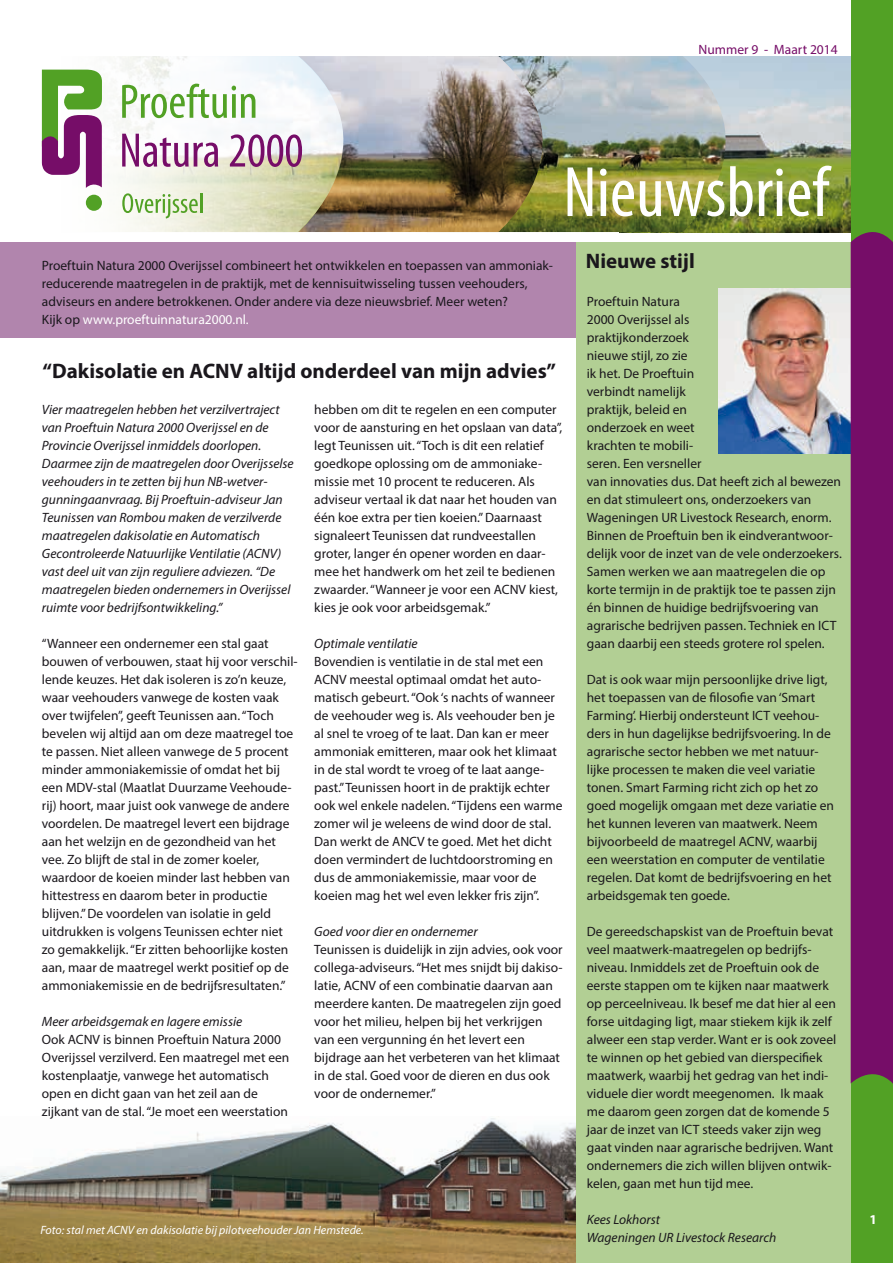
<style>
.page{position:relative;width:893px;height:1263px;background:#fff}
.page>*{position:absolute;margin:0;border:0;box-sizing:border-box;transform-origin:0 0}
.t1{font:condensed 72px "Myriad Pro";color:#fff}
.t2{font:700 21px "Myriad Pro";color:#1a171c}
.t3{font:13.5px/18px "Myriad Pro";color:#1a171c}
.t4{font:italic 13.5px/18px "Myriad Pro";color:#1a171c}
.t5{font:13.5px "Myriad Pro";color:#760d68}
.t6{font:700 13.5px "Myriad Pro";color:#fff}
.t7{font:italic 12px "Myriad Pro";color:#fff}
.s1{color:#fff}
</style>
<div class="page">
<img style="left:0;top:1118px;width:576px;height:145px">
<div style="left:0;top:242px;width:580px;height:96px;background:#b185ad"></div>
<div style="left:576px;top:242px;width:317px;height:1021px;background:#b2cf94"></div>
<img style="left:727px;top:56px;width:124px;height:176px">
<img style="left:544px;top:56px;width:183px;height:176px">
<img style="left:345px;top:56px;width:199px;height:176px">
<svg style="left:45px;top:56px;width:300px;height:176px"></svg>
<svg style="left:122px;top:84px;width:133px;height:34px"></svg>
<svg style="left:122px;top:134px;width:96px;height:33px"></svg>
<svg style="left:230px;top:134px;width:72px;height:33px"></svg>
<svg style="left:122px;top:193px;width:76px;height:25px"></svg>
<hr style="left:200px;top:193px;width:2px;height:20px;background:#52a125">
<svg style="left:42px;top:70px;width:60px;height:118px"></svg>
<div style="left:86px;top:195px;width:16px;height:16px;background:#52a125;border-radius:50%"></div>
<img style="left:719px;top:288px;width:132px;height:166px">
<div style="left:851px;top:0;width:42px;height:1263px;background:#52a125"></div>
<div style="left:851px;top:232px;width:42px;height:852px;background:#760d68"></div>
<p class="t5" style="left:699px;top:41px;width:141px">Nummer 9 - Maart 2014</p>
<h1 class="t1" style="left:563px;top:149px;width:267px">Nieuwsbrief</h1>
<p class="t3" style="left:42px;top:256px;width:513px">Proeftuin Natura 2000 Overijssel combineert het ontwikkelen en toepassen van ammoniak-</p>
<h2 class="t2" style="left:586px;top:247px;width:111px">Nieuwe stijl</h2>
<p class="t3" style="left:42px;top:274px;width:487px">reducerende maatregelen in de praktijk, met de kennisuitwisseling tussen veehouders, adviseurs en andere betrokkenen. Onder andere via deze nieuwsbrief. Meer weten?<br>Kijk op <span class="s1">www.proeftuinnatura2000.nl.</span></p>
<h2 class="t2" style="left:43px;top:357px;width:515px">“Dakisolatie en ACNV altijd onderdeel van mijn advies”</h2>
<p class="t4" style="left:42px;top:400px;width:253px">Vier maatregelen hebben het verzilvertraject van Proeftuin Natura 2000 Overijssel en de Provincie Overijssel inmiddels doorlopen.<br>Daarmee zijn de maatregelen door Overijsselse veehouders in te zetten bij hun NB-wetver&shy;gunningaanvraag. Bij Proeftuin-adviseur Jan Teunissen van Rombou maken de verzilverde maatregelen dakisolatie en Automatisch Gecontroleerde Natuurlijke Ventilatie (ACNV) vast deel uit van zijn reguliere adviezen. “De maatregelen bieden ondernemers in Overijssel ruimte voor bedrijfsontwikkeling.”</p>
<p class="t3" style="left:42px;top:634px;width:257px">“Wanneer een ondernemer een stal gaat bouwen of verbouwen, staat hij voor verschil&shy;lende keuzes. Het dak isoleren is zo’n keuze, waar veehouders vanwege de kosten vaak over twijfelen”, geeft Teunissen aan. “Toch bevelen wij altijd aan om deze maatregel toe te passen. Niet alleen vanwege de 5 procent minder ammoniakemissie of omdat het bij een MDV-stal (Maatlat Duurzame Veehoude&shy;rij) hoort, maar juist ook vanwege de andere voordelen. De maatregel levert een bijdrage aan het welzijn en de gezondheid van het vee. Zo blijft de stal in de zomer koeler, waardoor de koeien minder last hebben van hittestress en daarom beter in productie blijven.” De voordelen van isolatie in geld uitdrukken is volgens Teunissen echter niet zo gemakkelijk. “Er zitten behoorlijke kosten aan, maar de maatregel werkt positief op de ammoniakemissie en de bedrijfsresultaten.”</p>
<p class="t4" style="left:42px;top:1012px;width:202px">Meer arbeidsgemak en lagere emissie</p>
<p class="t3" style="left:42px;top:1030px;width:249px">Ook ACNV is binnen Proeftuin Natura 2000<br>Overijssel verzilverd. Een maatregel met een kostenplaatje, vanwege het automatisch open en dicht gaan van het zeil aan de zijkant van de stal. “Je moet een weerstation</p>
<p class="t3" style="left:587px;top:292px;width:256px">Proeftuin Natura<br>2000 Overijssel als<br>praktijkonderzoek<br>nieuwe stijl, zo zie<br>ik het. De Proeftuin<br>verbindt namelijk<br>praktijk, beleid en<br>onderzoek en weet<br>krachten te mobili-<br>seren. Een versneller<br>van innovaties dus. Dat heeft zich al bewezen en dat stimuleert ons, onderzoekers van<br>Wageningen UR Livestock Research, enorm.<br>Binnen de Proeftuin ben ik eindverantwoor&shy;delijk voor de inzet van de vele onderzoekers.<br>Samen werken we aan maatregelen die op korte termijn in de praktijk toe te passen zijn én binnen de huidige bedrijfsvoering van agrarische bedrijven passen. Techniek en ICT gaan daarbij een steeds grotere rol spelen.</p>
<p class="t3" style="left:587px;top:670px;width:249px">Dat is ook waar mijn persoonlijke drive ligt, het toepassen van de filosofie van ‘Smart Farming’. Hierbij ondersteunt ICT veehou&shy;ders in hun dagelijkse bedrijfsvoering. In de agrarische sector hebben we met natuur&shy;lijke processen te maken die veel variatie tonen. Smart Farming richt zich op het zo goed mogelijk omgaan met deze variatie en het kunnen leveren van maatwerk. Neem bijvoorbeeld de maatregel ACNV, waarbij een weerstation en computer de ventilatie regelen. Dat komt de bedrijfsvoering en het arbeidsgemak ten goede.</p>
<p class="t3" style="left:587px;top:922px;width:251px">De gereedschapskist van de Proeftuin bevat veel maatwerk-maatregelen op bedrijfs&shy;niveau. Inmiddels zet de Proeftuin ook de eerste stappen om te kijken naar maatwerk op perceelniveau. Ik besef me dat hier al een forse uitdaging ligt, maar stiekem kijk ik zelf alweer een stap verder. Want er is ook zoveel te winnen op het gebied van dierspecifiek maatwerk, waarbij het gedrag van het indi&shy;viduele dier wordt meegenomen. Ik maak me daarom geen zorgen dat de komende 5 jaar de inzet van ICT steeds vaker zijn weg gaat vinden naar agrarische bedrijven. Want ondernemers die zich willen blijven ontwik&shy;kelen, gaan met hun tijd mee.</p>
<p class="t4" style="left:587px;top:1210px;width:191px">Kees Lokhorst<br>Wageningen UR Livestock Research</p>
<p class="t3" style="left:314px;top:400px;width:250px">hebben om dit te regelen en een computer voor de aansturing en het opslaan van data”, legt Teunissen uit. “Toch is dit een relatief goedkope oplossing om de ammoniake&shy;missie met 10 procent te reduceren. Als adviseur vertaal ik dat naar het houden van één koe extra per tien koeien.” Daarnaast signaleert Teunissen dat rundveestallen groter, langer én opener worden en daar&shy;mee het handwerk om het zeil te bedienen zwaarder. “Wanneer je voor een ACNV kiest, kies je ook voor arbeidsgemak.”</p>
<p class="t4" style="left:314px;top:634px;width:105px">Optimale ventilatie</p>
<p class="t3" style="left:314px;top:652px;width:250px">Bovendien is ventilatie in de stal met een ACNV meestal optimaal omdat het auto&shy;matisch gebeurt. “Ook ‘s nachts of wanneer de veehouder weg is. Als veehouder ben je al snel te vroeg of te laat. Dan kan er meer ammoniak emitteren, maar ook het klimaat in de stal wordt te vroeg of te laat aange&shy;past.” Teunissen hoort in de praktijk echter ook wel enkele nadelen. “Tijdens een warme zomer wil je weleens de wind door de stal.<br>Dan werkt de ANCV te goed. Met het dicht doen vermindert de luchtdoorstroming en dus de ammoniakemissie, maar voor de koeien mag het wel even lekker fris zijn”.</p>
<p class="t4" style="left:314px;top:922px;width:165px">Goed voor dier en ondernemer</p>
<p class="t3" style="left:314px;top:940px;width:250px">Teunissen is duidelijk in zijn advies, ook voor collega-adviseurs. “Het mes snijdt bij dakiso&shy;latie, ACNV of een combinatie daarvan aan meerdere kanten. De maatregelen zijn goed voor het milieu, helpen bij het verkrijgen van een vergunning én het levert een bijdrage aan het verbeteren van het klimaat in de stal. Goed voor de dieren en dus ook voor de ondernemer.”</p>
<p class="t7" style="left:40px;top:1222px;width:325px">Foto: stal met ACNV en dakisolatie bij pilotveehouder Jan Hemstede.</p>
<p class="t6" style="left:869px;top:1211px;width:9px">1</p>
</div>
